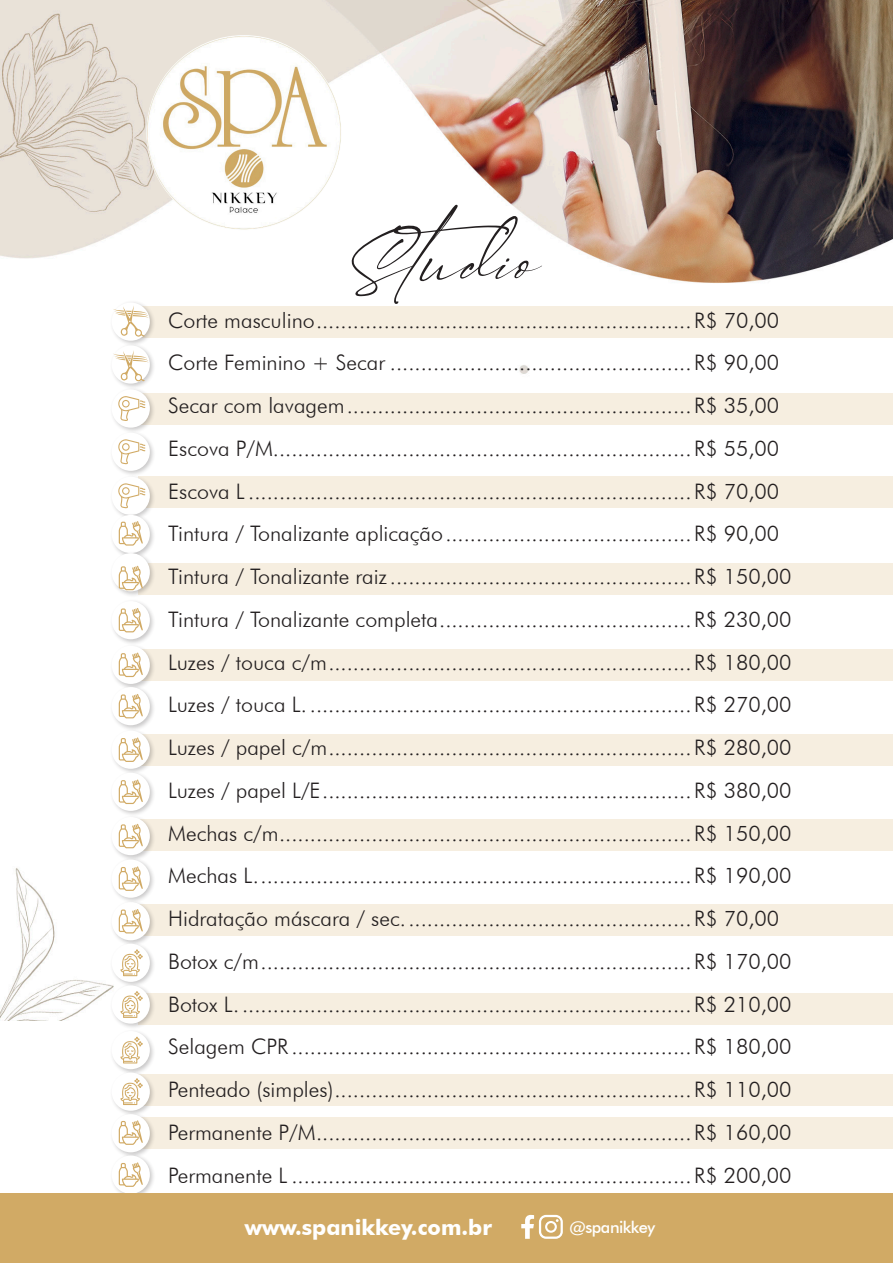
<style>
.page{position:relative;width:893px;height:1263px;background:#fff}
.page>*{position:absolute;margin:0;border:0;box-sizing:border-box;transform-origin:0 0}
.t1{font:54.75px "Signatie";color:#231f20}
.t2{font:700 21.45px "Futura BT";color:#fff}
.t3{font:300 21.3px/42.8px "Futura BT";color:#231f20}
.t4{font:500 16.35px "Futura BT";letter-spacing:-.03em;color:#fff}
</style>
<div class="page">
<img style="left:0;top:0;width:893px;height:1021px">
<img style="left:146px;top:35px;width:195px;height:195px;border-radius:98px">
<div style="left:139px;top:306px;width:754px;height:32px;background:#f6eee0"></div>
<div style="left:139px;top:393px;width:754px;height:31px;background:#f6eee0"></div>
<div style="left:139px;top:734px;width:754px;height:32px;background:#f6eee0"></div>
<div style="left:139px;top:563px;width:754px;height:31px;background:#f6eee0"></div>
<div style="left:139px;top:476px;width:754px;height:32px;background:#f6eee0"></div>
<div style="left:139px;top:819px;width:754px;height:32px;background:#f6eee0"></div>
<div style="left:139px;top:904px;width:754px;height:32px;background:#f6eee0"></div>
<div style="left:139px;top:993px;width:754px;height:32px;background:#f6eee0"></div>
<div style="left:139px;top:1074px;width:754px;height:31px;background:#f6eee0"></div>
<div style="left:139px;top:1117px;width:754px;height:31px;background:#f6eee0"></div>
<div style="left:139px;top:649px;width:754px;height:32px;background:#f6eee0"></div>
<div style="left:109px;top:300px;width:47px;height:47px;background:#231f20;opacity:.25"></div>
<div style="left:112px;top:302px;width:38px;height:39px;background:#fff;border-radius:50%"></div>
<div style="left:109px;top:387px;width:47px;height:47px;background:#231f20;opacity:.25"></div>
<div style="left:112px;top:389px;width:38px;height:39px;background:#fff;border-radius:50%"></div>
<div style="left:109px;top:474px;width:47px;height:47px;background:#231f20;opacity:.25"></div>
<div style="left:112px;top:477px;width:38px;height:38px;background:#fff;border-radius:50%"></div>
<div style="left:109px;top:512px;width:47px;height:48px;background:#231f20;opacity:.25"></div>
<div style="left:112px;top:515px;width:38px;height:38px;background:#fff;border-radius:50%"></div>
<div style="left:109px;top:551px;width:47px;height:47px;background:#231f20;opacity:.25"></div>
<div style="left:112px;top:553px;width:38px;height:38px;background:#fff;border-radius:50%"></div>
<div style="left:109px;top:599px;width:47px;height:47px;background:#231f20;opacity:.25"></div>
<div style="left:112px;top:601px;width:38px;height:38px;background:#fff;border-radius:50%"></div>
<div style="left:109px;top:643px;width:47px;height:47px;background:#231f20;opacity:.25"></div>
<div style="left:112px;top:646px;width:38px;height:38px;background:#fff;border-radius:50%"></div>
<div style="left:109px;top:685px;width:47px;height:47px;background:#231f20;opacity:.25"></div>
<div style="left:112px;top:687px;width:38px;height:38px;background:#fff;border-radius:50%"></div>
<div style="left:109px;top:728px;width:47px;height:47px;background:#231f20;opacity:.25"></div>
<div style="left:112px;top:731px;width:38px;height:38px;background:#fff;border-radius:50%"></div>
<div style="left:109px;top:770px;width:47px;height:47px;background:#231f20;opacity:.25"></div>
<div style="left:112px;top:773px;width:38px;height:38px;background:#fff;border-radius:50%"></div>
<div style="left:109px;top:814px;width:47px;height:48px;background:#231f20;opacity:.25"></div>
<div style="left:112px;top:817px;width:38px;height:38px;background:#fff;border-radius:50%"></div>
<div style="left:109px;top:857px;width:47px;height:47px;background:#231f20;opacity:.25"></div>
<div style="left:112px;top:859px;width:38px;height:39px;background:#fff;border-radius:50%"></div>
<div style="left:109px;top:900px;width:47px;height:47px;background:#231f20;opacity:.25"></div>
<div style="left:112px;top:902px;width:38px;height:38px;background:#fff;border-radius:50%"></div>
<div style="left:109px;top:941px;width:47px;height:47px;background:#231f20;opacity:.25"></div>
<div style="left:112px;top:944px;width:38px;height:38px;background:#fff;border-radius:50%"></div>
<div style="left:109px;top:983px;width:47px;height:47px;background:#231f20;opacity:.25"></div>
<div style="left:112px;top:985px;width:38px;height:39px;background:#fff;border-radius:50%"></div>
<div style="left:109px;top:1028px;width:47px;height:48px;background:#231f20;opacity:.25"></div>
<div style="left:112px;top:1031px;width:38px;height:38px;background:#fff;border-radius:50%"></div>
<div style="left:109px;top:1070px;width:47px;height:47px;background:#231f20;opacity:.25"></div>
<div style="left:112px;top:1072px;width:38px;height:39px;background:#fff;border-radius:50%"></div>
<div style="left:109px;top:1112px;width:47px;height:47px;background:#231f20;opacity:.25"></div>
<div style="left:112px;top:1114px;width:38px;height:38px;background:#fff;border-radius:50%"></div>
<div style="left:109px;top:1153px;width:47px;height:47px;background:#231f20;opacity:.25"></div>
<div style="left:112px;top:1155px;width:38px;height:39px;background:#fff;border-radius:50%"></div>
<div style="left:109px;top:343px;width:47px;height:47px;background:#231f20;opacity:.25"></div>
<div style="left:112px;top:345px;width:38px;height:39px;background:#fff;border-radius:50%"></div>
<div style="left:109px;top:430px;width:47px;height:47px;background:#231f20;opacity:.25"></div>
<div style="left:112px;top:433px;width:38px;height:38px;background:#fff;border-radius:50%"></div>
<svg style="left:113px;top:306px;width:36px;height:31px"></svg>
<svg style="left:113px;top:350px;width:36px;height:31px"></svg>
<svg style="left:119px;top:1120px;width:24px;height:25px"></svg>
<svg style="left:119px;top:1162px;width:24px;height:25px"></svg>
<svg style="left:119px;top:608px;width:24px;height:24px"></svg>
<svg style="left:119px;top:521px;width:24px;height:25px"></svg>
<svg style="left:119px;top:653px;width:24px;height:24px"></svg>
<svg style="left:119px;top:566px;width:24px;height:24px"></svg>
<svg style="left:119px;top:694px;width:24px;height:24px"></svg>
<svg style="left:119px;top:737px;width:24px;height:25px"></svg>
<svg style="left:119px;top:779px;width:24px;height:25px"></svg>
<svg style="left:119px;top:824px;width:24px;height:24px"></svg>
<svg style="left:119px;top:866px;width:24px;height:25px"></svg>
<svg style="left:119px;top:909px;width:24px;height:24px"></svg>
<svg style="left:120px;top:991px;width:23px;height:27px"></svg>
<svg style="left:120px;top:949px;width:23px;height:27px"></svg>
<svg style="left:120px;top:1037px;width:23px;height:26px"></svg>
<svg style="left:120px;top:1078px;width:23px;height:27px"></svg>
<svg style="left:116px;top:483px;width:29px;height:25px"></svg>
<svg style="left:116px;top:439px;width:29px;height:25px"></svg>
<svg style="left:118px;top:396px;width:27px;height:25px"></svg>
<div style="left:0;top:1194px;width:893px;height:69px;background:#d1aa65"></div>
<svg style="left:521px;top:1215px;width:42px;height:24px"></svg>
<h1 class="t1" style="left:351px;top:228px;width:192px">Studio</h1>
<p class="t3" style="left:168px;top:298px;width:625px">Corte masculino.............................................................R$ 70,00<br>Corte Feminino + Secar .................................................R$ 90,00<br>Secar com lavagem........................................................R$ 35,00<br>Escova P/M....................................................................R$ 55,00<br>Escova L ........................................................................R$ 70,00<br>Tintura / Tonalizante aplicação........................................R$ 90,00<br>Tintura / Tonalizante raiz.................................................R$ 150,00<br>Tintura / Tonalizante completa.........................................R$ 230,00<br>Luzes / touca c/m...........................................................R$ 180,00<br>Luzes / touca L...............................................................R$ 270,00<br>Luzes / papel c/m...........................................................R$ 280,00<br>Luzes / papel L/E............................................................R$ 380,00<br>Mechas c/m...................................................................R$ 150,00<br>Mechas L.......................................................................R$ 190,00<br>Hidratação máscara / sec...............................................R$ 70,00<br>Botox c/m......................................................................R$ 170,00<br>Botox L..........................................................................R$ 210,00<br>Selagem CPR .................................................................R$ 180,00<br>Penteado (simples)..........................................................R$ 110,00<br>Permanente P/M.............................................................R$ 160,00<br>Permanente L .................................................................R$ 200,00</p>
<p class="t2" style="left:245px;top:1214px;width:249px">www.spanikkey.com.br</p>
<p class="t4" style="left:570px;top:1217px;width:87px">@spanikkey</p>
</div>
